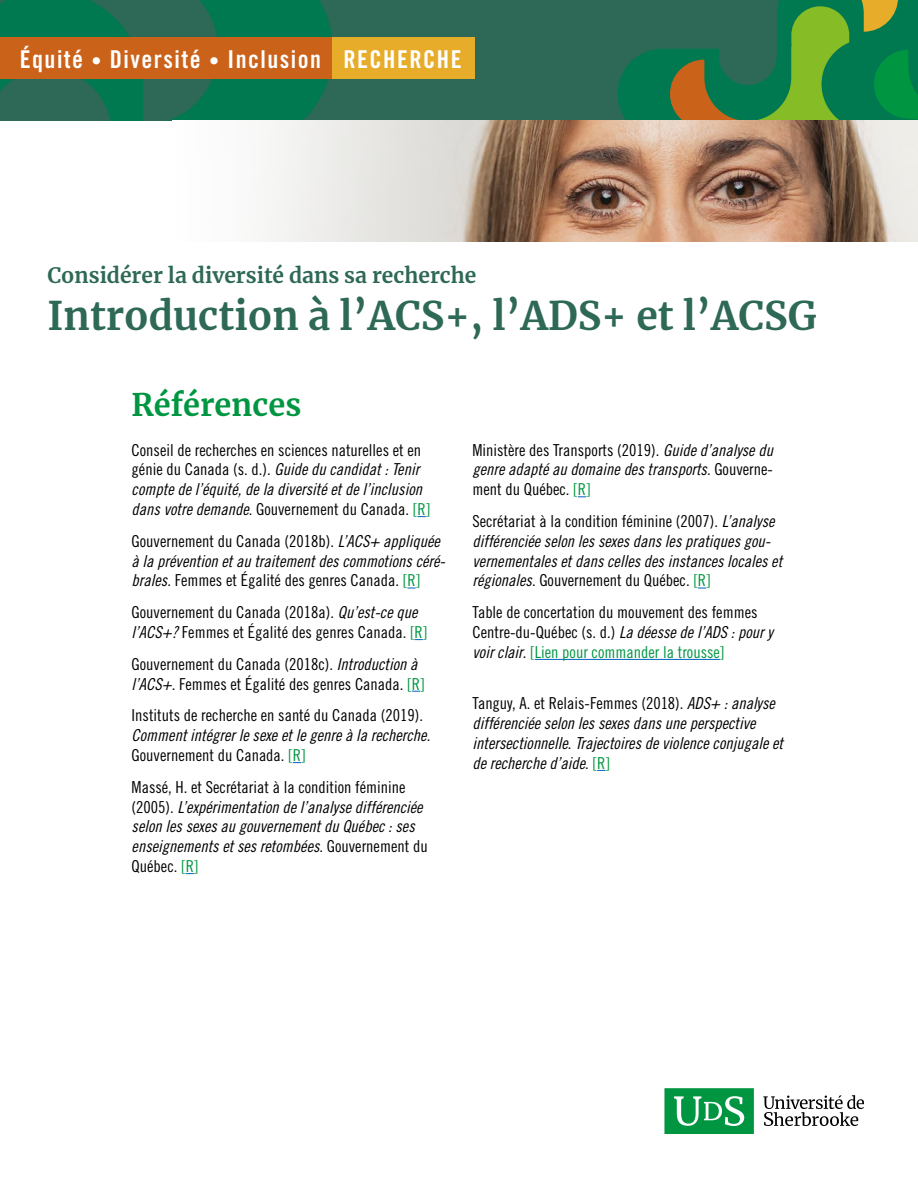
<style>
.page{position:relative;width:918px;height:1188px;background:#fff}
.page>*{position:absolute;margin:0;border:0;box-sizing:border-box;transform-origin:0 0}
.t1{font:700 39px "Merriweather";color:#2e6856}
.t2{font:700 30.75px "Merriweather";color:#009641}
.t3{font:24.6px "Trade Gothic Bold Cond Twenty";letter-spacing:.06em;color:#fff}
.t4{font:700 21px "Merriweather";color:#2e6856}
.t5{font:16.5px/31.8px "Trade Gothic Cond Eighteen";color:#000}
.t6{font:16.5px/19.8px "Trade Gothic Cond Eighteen Obl";color:#000}
.s1{font-size:20.1px}
.s2{font-family:"Trade Gothic Cond Eighteen"}
.s3{font-family:"Trade Gothic Cond Eighteen Obl"}
.s4{color:#009641}
.s5{font-family:"Trade Gothic Cond Eighteen";color:#009641}
</style>
<div class="page">
<div style="left:0;top:0;width:918px;height:121px;background:#2e6856"></div>
<svg style="left:0;top:0;width:333px;height:121px"></svg>
<svg style="left:618px;top:0;width:300px;height:121px"></svg>
<div style="left:331px;top:37px;width:144px;height:42px;background:#e7ac29"></div>
<div style="left:0;top:37px;width:332px;height:42px;background:#cb621a"></div>
<img style="left:466px;top:121px;width:452px;height:121px">
<div style="left:173px;top:121px;width:293px;height:121px;background:linear-gradient(to right,#fff,#dad9d5)"></div>
<hr style="left:535px;top:659px;width:185px;height:1px;background:#0563c1">
<svg style="left:763px;top:1095px;width:101px;height:31px"></svg>
<svg style="left:664px;top:1088px;width:90px;height:46px;background:#28a65f"></svg>
<h3 class="t3" style="left:20px;top:44px;width:443px">Équité <span class="s1">•</span> Diversité <span class="s1">•</span> Inclusion RECHERCHE</h3>
<p class="t4" style="left:47px;top:261px;width:431px">Considérer la diversité dans sa recherche</p>
<h1 class="t1" style="left:47px;top:289px;width:771px">Introduction à l’ACS+, l’ADS+ et l’ACSG</h1>
<h2 class="t2" style="left:132px;top:383px;width:171px">Références</h2>
<p class="t5" style="left:132px;top:434px;width:291px">Conseil de recherches en sciences naturelles et en</p>
<p class="t6" style="left:132px;top:459px;width:292px"><span class="s2">génie du Canada (s. d.).</span> Guide du candidat : Tenir compte de l’équité, de la diversité et de l’inclusion</p>
<p class="t5" style="left:132px;top:493px;width:310px"><span class="s3">dans votre demande</span>. Gouvernement du Canada. <span class="s4">[R]<br></span>Gouvernement du Canada (2018b). <span class="s3">L’ACS+ appliquée</span></p>
<p class="t6" style="left:132px;top:551px;width:315px">à la prévention et au traitement des commotions céré-</p>
<p class="t5" style="left:132px;top:564px;width:290px"><span class="s3">brales</span>. Femmes et Égalité des genres Canada. <span class="s4">[R]<br></span>Gouvernement du Canada (2018a). <span class="s3">Qu’est-ce que</span></p>
<p class="t5" style="left:132px;top:616px;width:297px"><span class="s3">l’ACS+?</span> Femmes et Égalité des genres Canada. <span class="s4">[R]<br></span>Gouvernement du Canada (2018c). <span class="s3">Introduction à</span></p>
<p class="t5" style="left:132px;top:668px;width:295px"><span class="s3">l’ACS+</span>. Femmes et Égalité des genres Canada. <span class="s4">[R]<br></span>Instituts de recherche en santé du Canada (2019).</p>
<p class="t6" style="left:132px;top:725px;width:300px">Comment intégrer le sexe et le genre à la recherche<span class="s2">.</span></p>
<p class="t5" style="left:132px;top:739px;width:275px">Gouvernement du Canada. <span class="s4">[R]<br></span>Massé, H. et Secrétariat à la condition féminine</p>
<p class="t6" style="left:132px;top:797px;width:298px"><span class="s2">(2005).</span> L’expérimentation de l’analyse différenciée selon les sexes au gouvernement du Québec : ses enseignements et ses retombées<span class="s2">. Gouvernement du</span></p>
<p class="t5" style="left:132px;top:850px;width:68px">Québec. <span class="s4">[R]</span></p>
<p class="t5" style="left:472px;top:434px;width:302px">Ministère des Transports (2019). <span class="s3">Guide d’analyse du</span></p>
<p class="t6" style="left:472px;top:459px;width:302px">genre adapté au domaine des transports<span class="s2">. Gouverne-</span></p>
<p class="t5" style="left:472px;top:473px;width:304px">ment du Québec. <span class="s4">[R]<br></span>Secrétariat à la condition féminine (2007). <span class="s3">L’analyse</span></p>
<p class="t6" style="left:472px;top:531px;width:311px">différenciée selon les sexes dans les pratiques gou&shy;vernementales et dans celles des instances locales et</p>
<p class="t5" style="left:472px;top:564px;width:287px"><span class="s3">régionales</span>. Gouvernement du Québec. <span class="s4">[R]<br></span>Table de concertation du mouvement des femmes</p>
<p class="t6" style="left:472px;top:622px;width:302px"><span class="s2">Centre-du-Québec (s. d.)</span> La déesse de l’ADS : pour y voir clair<span class="s2">.</span> <span class="s5">[Lien pour commander la trousse]</span></p>
<p class="t5" style="left:472px;top:687px;width:304px">Tanguy, A. et Relais-Femmes (2018). <span class="s3">ADS+ : analyse</span></p>
<p class="t6" style="left:472px;top:713px;width:312px">différenciée selon les sexes dans une perspective intersectionnelle<span class="s2">.</span> Trajectoires de violence conjugale et de recherche d’aide<span class="s2">.</span> <span class="s5">[R]</span></p>
</div>
